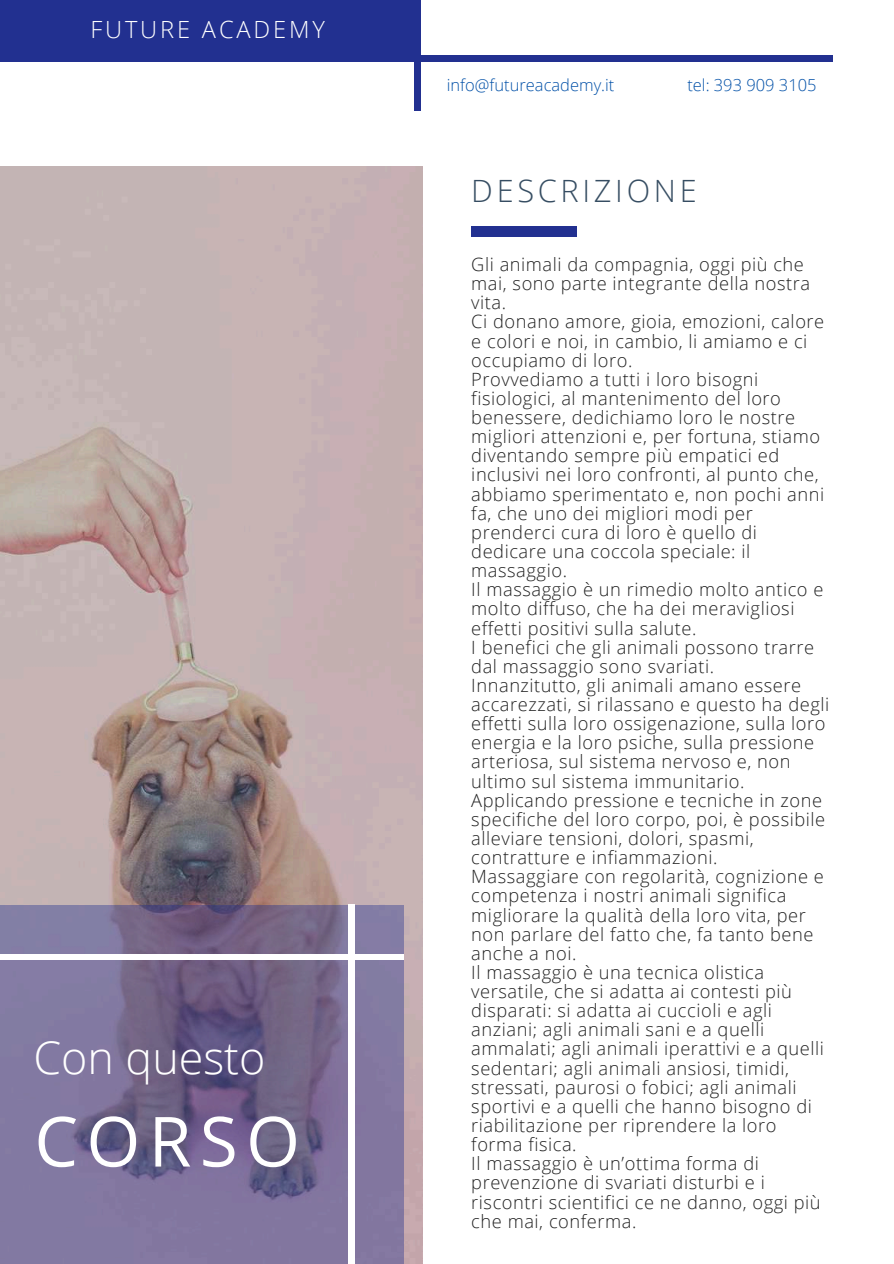
<style>
.page{position:relative;width:894px;height:1264px;background:#fff}
.page>*{position:absolute;margin:0;border:0;box-sizing:border-box;transform-origin:0 0}
.t1{font:69.15px "Open Sans";letter-spacing:.12em;color:#fff}
.t2{font:300 44.85px "Open Sans";color:#fff}
.t3{font:300 30.75px "Open Sans";letter-spacing:.12em;color:#364d62}
.t4{font:300 23.7px "Open Sans";letter-spacing:.12em;color:#fff}
.t5{font:300 18.3px/19.2px "Open Sans";letter-spacing:.03em;color:#222}
.t6{font:300 16.5px "Open Sans";color:#0351a8}
</style>
<div class="page">
<div style="left:414px;top:0;width:6px;height:111px;background:#223090"></div>
<img style="left:0;top:166px;width:422px;height:1097px">
<svg style="left:0;top:905px;width:404px;height:358px;background:#796d94"></svg>
<div style="left:471px;top:227px;width:106px;height:10px;background:#223090"></div>
<div style="left:0;top:56px;width:832px;height:5px;background:#223090"></div>
<div style="left:0;top:0;width:417px;height:57px;background:#223090"></div>
<div style="left:349px;top:905px;width:5px;height:358px;background:#fff"></div>
<div style="left:0;top:954px;width:404px;height:5px;background:#fff"></div>
<p class="t4" style="left:90px;top:12px;width:236px">FUTURE ACADEMY</p>
<h2 class="t2" style="left:33px;top:1026px;width:233px">Con questo</h2>
<h1 class="t1" style="left:34px;top:1092px;width:267px">CORSO</h1>
<p class="t6" style="left:446px;top:73px;width:169px">info@futureacademy.it</p>
<p class="t6" style="left:687px;top:73px;width:131px">tel: 393 909 3105</p>
<h3 class="t3" style="left:471px;top:169px;width:227px">DESCRIZIONE</h3>
<p class="t5" style="left:471px;top:254px;width:359px">Gli animali da compagnia, oggi più che mai, sono parte integrante della nostra vita.<br>Ci donano amore, gioia, emozioni, calore e colori e noi, in cambio, li amiamo e ci occupiamo di loro.<br>Provvediamo a tutti i loro bisogni fisiologici, al mantenimento del loro benessere, dedichiamo loro le nostre migliori attenzioni e, per fortuna, stiamo diventando sempre più empatici ed inclusivi nei loro confronti, al punto che, abbiamo sperimentato e, non pochi anni fa, che uno dei migliori modi per prenderci cura di loro è quello di dedicare una coccola speciale: il massaggio.<br>Il massaggio è un rimedio molto antico e molto diffuso, che ha dei meravigliosi effetti positivi sulla salute.<br>I benefici che gli animali possono trarre dal massaggio sono svariati.<br>Innanzitutto, gli animali amano essere accarezzati, si rilassano e questo ha degli effetti sulla loro ossigenazione, sulla loro energia e la loro psiche, sulla pressione arteriosa, sul sistema nervoso e, non ultimo sul sistema immunitario.<br>Applicando pressione e tecniche in zone specifiche del loro corpo, poi, è possibile alleviare tensioni, dolori, spasmi, contratture e infiammazioni.<br>Massaggiare con regolarità, cognizione e competenza i nostri animali significa migliorare la qualità della loro vita, per non parlare del fatto che, fa tanto bene anche a noi.<br>Il massaggio è una tecnica olistica versatile, che si adatta ai contesti più disparati: si adatta ai cuccioli e agli anziani; agli animali sani e a quelli ammalati; agli animali iperattivi e a quelli sedentari; agli animali ansiosi, timidi, stressati, paurosi o fobici; agli animali sportivi e a quelli che hanno bisogno di riabilitazione per riprendere la loro forma fisica.<br>Il massaggio è un’ottima forma di prevenzione di svariati disturbi e i riscontri scientifici ce ne danno, oggi più che mai, conferma.</p>
</div>
